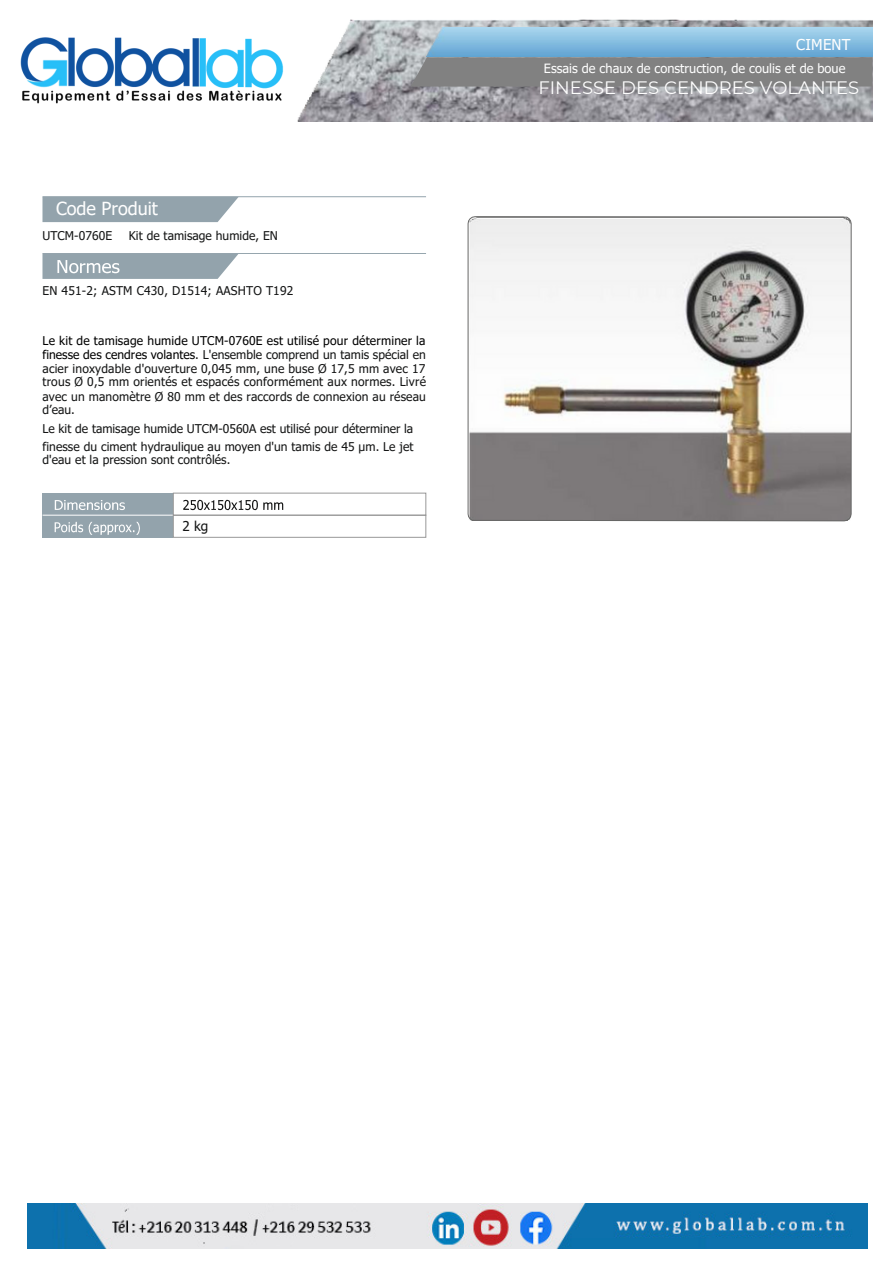
<style>
.page{position:relative;width:894px;height:1264px;background:#fff}
.page>*{position:absolute;margin:0;border:0;box-sizing:border-box;transform-origin:0 0}
.t1{font:18px "Montserrat";color:#fefefe}
.t2{font:18px "Tahoma";color:#fefefe}
.t3{font:15px "Tahoma";letter-spacing:.015em;color:#fefefe}
.t4{font:13.5px "Tahoma";color:#141515}
.t5{font:12.75px "Tahoma";color:#fefefe}
.t6{font:12px "Tahoma";letter-spacing:.005em;color:#141515}
.t7{font:12px "Tahoma";letter-spacing:.015em;color:#000}
.s1{color:#000}
</style>
<div class="page">
<img style="left:297px;top:20px;width:574px;height:101px">
<svg style="left:410px;top:57px;width:461px;height:30px;background:#828283"></svg>
<img style="left:427px;top:28px;width:445px;height:29px">
<div style="left:42px;top:197px;width:197px;height:25px;background:#93a3ac"></div>
<hr style="left:43px;top:196px;width:383px;height:1px;background:#93a3ac">
<hr style="left:43px;top:253px;width:383px;height:1px;background:#93a3ac">
<svg style="left:42px;top:253px;width:196px;height:26px;background:#9eacb4"></svg>
<svg style="left:467px;top:216px;width:384px;height:305px"></svg>
<div style="left:42px;top:493px;width:131px;height:44px;background:#93a3ac"></div>
<hr style="left:43px;top:515px;width:130px;height:1px;background:#fefefe">
<div style="left:173px;top:515px;width:253px;height:22px;border:1px solid #989898"></div>
<div style="left:173px;top:493px;width:253px;height:22px;border:1px solid #989898"></div>
<svg style="left:183px;top:500px;width:100px;height:10px"></svg>
<svg style="left:55px;top:500px;width:70px;height:10px"></svg>
<svg style="left:55px;top:522px;width:28px;height:10px"></svg>
<svg style="left:89px;top:522px;width:51px;height:13px"></svg>
<img style="left:20px;top:37px;width:263px;height:67px">
<img style="left:27px;top:1203px;width:839px;height:45px">
<p class="t2" style="left:56px;top:196px;width:103px">Code Produit</p>
<h4 class="t6" style="left:42px;top:228px;width:71px">UTCM-0760E</h4>
<p class="t6" style="left:129px;top:228px;width:150px">Kit de tamisage humide, EN</p>
<p class="t6" style="left:42px;top:283px;width:252px">EN 451-2; ASTM C430, D1514; AASHTO T192</p>
<p class="t7" style="left:42px;top:333px;width:384px">Le kit de tamisage humide UTCM-0760E est utilisé pour déterminer la</p>
<p class="t6" style="left:42px;top:347px;width:385px"><span class="s1">finesse des cendres volantes</span>. L'ensemble comprend un tamis spécial en</p>
<p class="t6" style="left:42px;top:361px;width:384px">acier inoxydable d'ouverture 0,045 mm, une buse Ø 17,5 mm avec 17</p>
<p class="t6" style="left:42px;top:374px;width:385px">trous Ø 0,5 mm orientés et espacés conformément aux normes. Livré</p>
<p class="t6" style="left:42px;top:389px;width:385px">avec un manomètre Ø 80 mm et des raccords de connexion au réseau</p>
<p class="t6" style="left:42px;top:402px;width:34px">d’eau.</p>
<p class="t6" style="left:42px;top:420px;width:372px">Le kit de tamisage humide UTCM-0560A est utilisé pour déterminer la</p>
<p class="t6" style="left:42px;top:438px;width:372px">finesse du ciment hydraulique au moyen d'un tamis de 45 μm. Le jet</p>
<p class="t6" style="left:42px;top:452px;width:189px">d'eau et la pression sont contrôlés.</p>
<p class="t4" style="left:182px;top:517px;width:27px">2 kg</p>
<h1 class="t3" style="left:796px;top:35px;width:56px">CIMENT</h1>
<p class="t5" style="left:543px;top:60px;width:303px">Essais de chaux de construction, de coulis et de boue</p>
<p class="t1" style="left:538px;top:77px;width:322px">FINESSE DES CENDRES VOLANTES</p>
</div>
